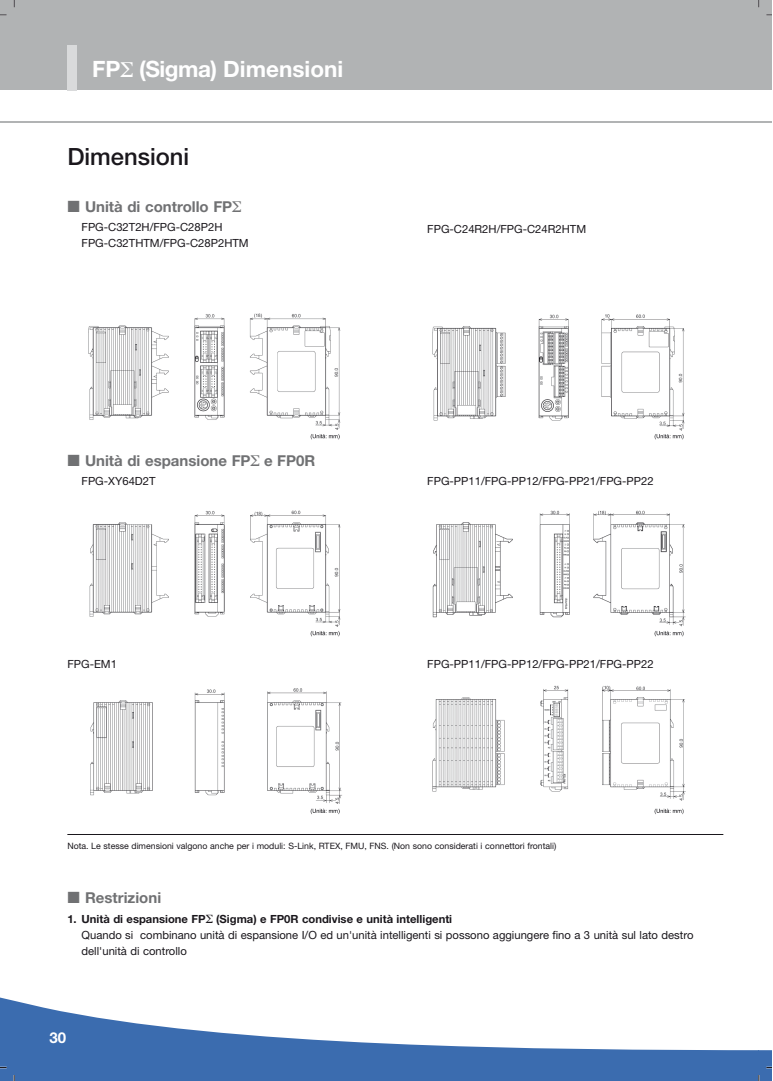
<style>
.page{position:relative;width:773px;height:1081px;background:#fff}
.page>*{position:absolute;margin:0;border:0;box-sizing:border-box;transform-origin:0 0}
.t1{font:500 23.75px "Helvetica Neue LT Std";color:#1a171c}
.t2{font:700 22.5px "Helvetica Neue LT Std";color:#fff}
.t3{font:700 15px "Helvetica Neue LT Std";color:#707173}
.t4{font:700 15px "Helvetica Neue LT Std";color:#fff}
.t5{font:11.25px/16px "Helvetica Neue LT Std";color:#1a171c}
.t6{font:700 11.25px "Helvetica Neue LT Std";color:#1a171c}
.t7{font:8.75px "Helvetica Neue LT Std";color:#1a171c}
.s1{font-family:"European Pi Three";font-weight:400}
</style>
<div class="page">
<div style="left:0;top:1px;width:758px;height:89px;background:#b1b3b4"></div>
<div style="left:67px;top:45px;width:10px;height:45px;background:#d9dadb"></div>
<hr style="left:0;top:121px;width:758px;height:2px;background:#b1b3b4">
<svg style="left:0;top:997px;width:757px;height:84px;fill:#3b6caf"></svg>
<div style="left:758px;top:1px;width:13px;height:89px;background:#b1b3b4"></div>
<svg style="left:758px;top:121px;width:13px;height:2px"></svg>
<img style="left:88px;top:313px;width:598px;height:502px">
<hr style="left:67px;top:834px;width:656px;height:1px;background:#1a171c">
<div style="left:67px;top:455px;width:302px;height:50px;background:#fff"></div>
<div style="left:427px;top:477px;width:301px;height:21px;background:#fff"></div>
<div style="left:427px;top:660px;width:301px;height:21px;background:#fff"></div>
<div style="left:67px;top:660px;width:302px;height:21px;background:#fff"></div>
<svg style="left:0;top:14px;width:7px;height:2px"></svg>
<svg style="left:0;top:1066px;width:7px;height:2px"></svg>
<svg style="left:13px;top:1px;width:2px;height:6px"></svg>
<svg style="left:13px;top:1075px;width:2px;height:6px"></svg>
<svg style="left:757px;top:1050px;width:14px;height:31px"></svg>
<h2 class="t2" style="left:92px;top:61px;width:252px">FP (Sigma) Dimensioni</h2>
<h1 class="t1" style="left:67px;top:148px;width:123px">Dimensioni</h1>
<h3 class="t3" style="left:67px;top:202px;width:166px"><span class="s1">-</span> Unità di controllo FP</h3>
<p class="t5" style="left:81px;top:220px;width:169px">FPG-C32T2H/FPG-C28P2H<br>FPG-C32THTM/FPG-C28P2HTM</p>
<p class="t5" style="left:427px;top:222px;width:160px">FPG-C24R2H/FPG-C24R2HTM</p>
<h3 class="t3" style="left:67px;top:456px;width:249px"><span class="s1">-</span> Unità di espansione FP e FP0R</h3>
<p class="t5" style="left:81px;top:474px;width:75px">FPG-XY64D2T</p>
<p class="t5" style="left:427px;top:474px;width:228px">FPG-PP11/FPG-PP12/FPG-PP21/FPG-PP22</p>
<p class="t5" style="left:67px;top:657px;width:51px">FPG-EM1</p>
<p class="t5" style="left:427px;top:657px;width:228px">FPG-PP11/FPG-PP12/FPG-PP21/FPG-PP22</p>
<p class="t7" style="left:67px;top:842px;width:490px">Nota. Le stesse dimensioni valgono anche per i moduli: S-Link, RTEX, FMU, FNS. (Non sono considerati i connettori frontali)</p>
<h3 class="t3" style="left:67px;top:892px;width:95px"><span class="s1">-</span> Restrizioni</h3>
<p class="t6" style="left:67px;top:915px;width:386px">1. Unità di espansione FP (Sigma) e FP0R condivise e unità intelligenti</p>
<p class="t5" style="left:82px;top:928px;width:613px">Quando si combinano unità di espansione I/O ed un'unità intelligenti si possono aggiungere fino a 3 unità sul lato destro dell'unità di controllo</p>
<h3 class="t4" style="left:49px;top:1032px;width:18px">30</h3>
</div>
